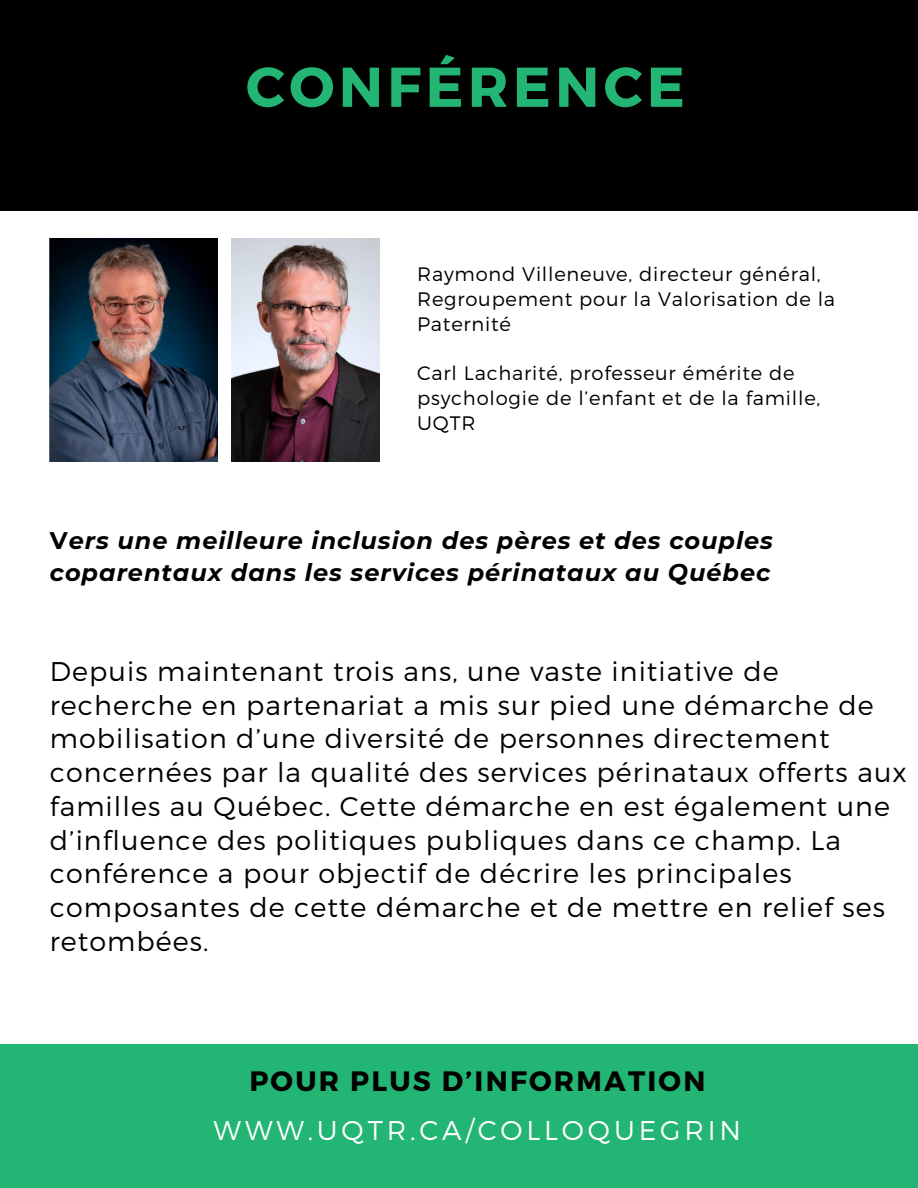
<style>
.page{position:relative;width:918px;height:1188px;background:#fff}
.page>*{position:absolute;margin:0;border:0;box-sizing:border-box;transform-origin:0 0}
.t1{font:700 56.1px "Montserrat";letter-spacing:.08em;color:#23b573}
.t2{font:700 28.05px "Montserrat";letter-spacing:.08em;color:#000}
.t3{font:300 27.15px "Montserrat";letter-spacing:.14em;color:#fff}
.t4{font:300 27px/33.8px "Montserrat";letter-spacing:.04em;color:#000}
.t5{font:italic 700 24px/31.5px "Montserrat";letter-spacing:.04em;color:#000}
.t6{font:300 19.5px/24.8px "Montserrat";letter-spacing:.04em;color:#000}
.s1{font-style:normal}
</style>
<div class="page">
<div style="left:0;top:0;width:918px;height:211px;background:#000"></div>
<div style="left:0;top:1045px;width:918px;height:143px;background:#23b573"></div>
<img style="left:50px;top:238px;width:167px;height:223px">
<img style="left:231px;top:238px;width:149px;height:223px">
<p class="t1" style="left:246px;top:50px;width:440px">CONFÉRENCE</p>
<p class="t6" style="left:417px;top:261px;width:420px">Raymond Villeneuve, directeur général,<br>Regroupement pour la Valorisation de la<br>Paternité</p>
<h5 class="t6" style="left:417px;top:360px;width:405px">Carl Lacharité, professeur émérite de psychologie de l’enfant et de la famille,<br>UQTR</h5>
<p class="t5" style="left:50px;top:525px;width:725px"><span class="s1">V</span>ers une meilleure inclusion des pères et des couples coparentaux dans les services périnataux au Québec</p>
<p class="t4" style="left:50px;top:653px;width:858px">Depuis maintenant trois ans, une vaste initiative de recherche en partenariat a mis sur pied une démarche de mobilisation d’une diversité de personnes directement concernées par la qualité des services périnataux offerts aux familles au Québec. Cette démarche en est également une d’influence des politiques publiques dans ce champ. La conférence a pour objectif de décrire les principales composantes de cette démarche et de mettre en relief ses retombées.</p>
<p class="t2" style="left:249px;top:1063px;width:458px">POUR PLUS D’INFORMATION</p>
<h4 class="t3" style="left:214px;top:1112px;width:529px">WWW.UQTR.CA/COLLOQUEGRIN</h4>
</div>
